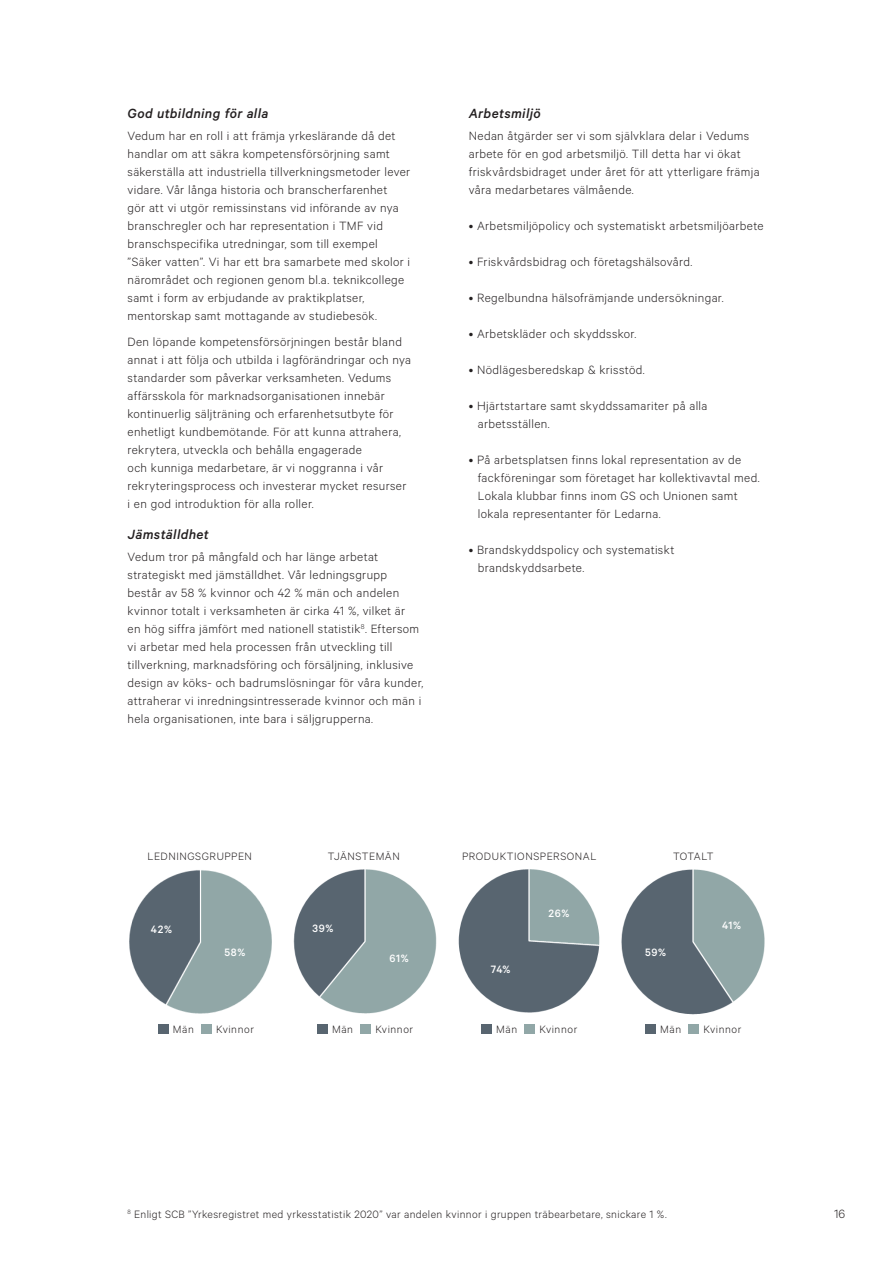
<style>
.page{position:relative;width:893px;height:1263px;background:#fff}
.page>*{position:absolute;margin:0;border:0;box-sizing:border-box;transform-origin:0 0}
.Underrubrik_Kursivt{font:italic 500 15px "Calibre";letter-spacing:.025em;color:#231f20}
.Brödtext{font:300 13.5px/18px "Calibre";letter-spacing:.025em;color:#231f20}
.Underrubrik_Kursivt-2{font:300 13.5px/18px "Calibre";letter-spacing:.025em;color:#231f20}
.Brödtext-2{font:300 12px "Calibre";letter-spacing:.035em;color:#231f20}
.Brödtext-3{font:500 12px "Calibre";letter-spacing:.05em;color:#fff}
</style>
<div class="page">
<img style="left:621px;top:869px;width:144px;height:146px">
<img style="left:458px;top:869px;width:142px;height:144px">
<img style="left:293px;top:869px;width:144px;height:145px">
<img style="left:129px;top:870px;width:143px;height:144px">
<div style="left:201px;top:1024px;width:11px;height:9px;background:#91a7a7"></div>
<div style="left:158px;top:1024px;width:11px;height:9px;background:#586570"></div>
<div style="left:360px;top:1024px;width:11px;height:9px;background:#91a7a7"></div>
<div style="left:317px;top:1024px;width:11px;height:9px;background:#586570"></div>
<div style="left:524px;top:1024px;width:11px;height:9px;background:#91a7a7"></div>
<div style="left:481px;top:1024px;width:11px;height:9px;background:#586570"></div>
<div style="left:688px;top:1024px;width:11px;height:9px;background:#91a7a7"></div>
<div style="left:645px;top:1024px;width:11px;height:9px;background:#586570"></div>
<p class="Underrubrik_Kursivt" style="left:128px;top:104px;width:142px">God utbildning för alla</p>
<p class="Brödtext" style="left:128px;top:126px;width:284px">Vedum har en roll i att främja yrkeslärande då det handlar om att säkra kompetensförsörjning samt säkerställa att industriella tillverkningsmetoder lever vidare. Vår långa historia och branscherfarenhet<br>gör att vi utgör remissinstans vid införande av nya branschregler och har representation i TMF vid branschspecifika utredningar, som till exempel ”Säker vatten”. Vi har ett bra samarbete med skolor i närområdet och regionen genom bl.a. teknikcollege samt i form av erbjudande av praktikplatser, mentorskap samt mottagande av studiebesök.</p>
<p class="Underrubrik_Kursivt-2" style="left:128px;top:333px;width:285px">Den löpande kompetensförsörjningen består bland annat i att följa och utbilda i lagförändringar och nya standarder som påverkar verksamheten. Vedums affärsskola för marknadsorganisationen innebär kontinuerlig säljträning och erfarenhetsutbyte för enhetligt kundbemötande. För att kunna attrahera, rekrytera, utveckla och behålla engagerade<br>och kunniga medarbetare, är vi noggranna i vår rekryteringsprocess och investerar mycket resurser i en god introduktion för alla roller.</p>
<p class="Underrubrik_Kursivt" style="left:128px;top:526px;width:83px">Jämställdhet</p>
<p class="Brödtext" style="left:128px;top:548px;width:297px">Vedum tror på mångfald och har länge arbetat strategiskt med jämställdhet. Vår ledningsgrupp består av 58 % kvinnor och 42 % män och andelen kvinnor totalt i verksamheten är cirka 41 %, vilket är<br>en hög siffra jämfört med nationell statistik<sup>8</sup>. Eftersom vi arbetar med hela processen från utveckling till tillverkning, marknadsföring och försäljning, inklusive design av köks- och badrumslösningar för våra kunder, attraherar vi inredningsintresserade kvinnor och män i hela organisationen, inte bara i säljgrupperna.</p>
<p class="Underrubrik_Kursivt" style="left:469px;top:104px;width:73px">Arbetsmiljö</p>
<p class="Brödtext" style="left:469px;top:126px;width:292px">Nedan åtgärder ser vi som självklara delar i Vedums arbete för en god arbetsmiljö. Till detta har vi ökat friskvårdsbidraget under året för att ytterligare främja våra medarbetares välmående.</p>
<p class="Brödtext" style="left:469px;top:216px;width:296px">• Arbetsmiljöpolicy och systematiskt arbetsmiljöarbete</p>
<p class="Brödtext" style="left:469px;top:252px;width:225px">• Friskvårdsbidrag och företagshälsovård.</p>
<p class="Brödtext" style="left:469px;top:288px;width:256px">• Regelbundna hälsofrämjande undersökningar.</p>
<p class="Brödtext" style="left:469px;top:324px;width:169px">• Arbetskläder och skyddsskor.</p>
<p class="Brödtext" style="left:469px;top:360px;width:178px">• Nödlägesberedskap &amp; krisstöd.</p>
<p class="Brödtext" style="left:478px;top:396px;width:231px;text-indent:-9px">• Hjärtstartare samt skyddssamariter på alla arbetsställen.</p>
<p class="Brödtext" style="left:478px;top:450px;width:284px;text-indent:-9px">• På arbetsplatsen finns lokal representation av de fackföreningar som företaget har kollektivavtal med.<br>Lokala klubbar finns inom GS och Unionen samt lokala representanter för Ledarna.</p>
<p class="Brödtext" style="left:478px;top:540px;width:198px;text-indent:-9px">• Brandskyddspolicy och systematiskt brandskyddsarbete.</p>
<p class="Brödtext-2" style="left:148px;top:849px;width:106px">LEDNINGSGRUPPEN</p>
<p class="Brödtext-2" style="left:328px;top:849px;width:73px">TJÄNSTEMÄN</p>
<p class="Brödtext-2" style="left:462px;top:849px;width:136px">PRODUKTIONSPERSONAL</p>
<p class="Brödtext-2" style="left:673px;top:849px;width:42px">TOTALT</p>
<p class="Brödtext-3" style="left:549px;top:906px;width:22px">26%</p>
<p class="Brödtext-3" style="left:151px;top:923px;width:22px">42%</p>
<p class="Brödtext-3" style="left:312px;top:921px;width:22px">39%</p>
<p class="Brödtext-3" style="left:722px;top:919px;width:20px">41%</p>
<p class="Brödtext-3" style="left:225px;top:945px;width:22px">58%</p>
<p class="Brödtext-3" style="left:389px;top:951px;width:21px">61%</p>
<p class="Brödtext-3" style="left:645px;top:945px;width:22px">59%</p>
<p class="Brödtext-3" style="left:491px;top:962px;width:21px">74%</p>
<p class="Brödtext-2" style="left:173px;top:1022px;width:22px">Män</p>
<p class="Brödtext-2" style="left:216px;top:1022px;width:39px">Kvinnor</p>
<p class="Brödtext-2" style="left:332px;top:1022px;width:22px">Män</p>
<p class="Brödtext-2" style="left:375px;top:1022px;width:39px">Kvinnor</p>
<p class="Brödtext-2" style="left:496px;top:1022px;width:22px">Män</p>
<p class="Brödtext-2" style="left:540px;top:1022px;width:39px">Kvinnor</p>
<p class="Brödtext-2" style="left:660px;top:1022px;width:22px">Män</p>
<p class="Brödtext-2" style="left:704px;top:1022px;width:39px">Kvinnor</p>
<p class="Brödtext-2" style="left:128px;top:1207px;width:541px"><sup>8</sup> Enligt SCB ”Yrkesregistret med yrkesstatistik 2020” var andelen kvinnor i gruppen träbearbetare, snickare 1 %.</p>
<p class="Brödtext" style="left:834px;top:1204px;width:13px">16</p>
</div>
